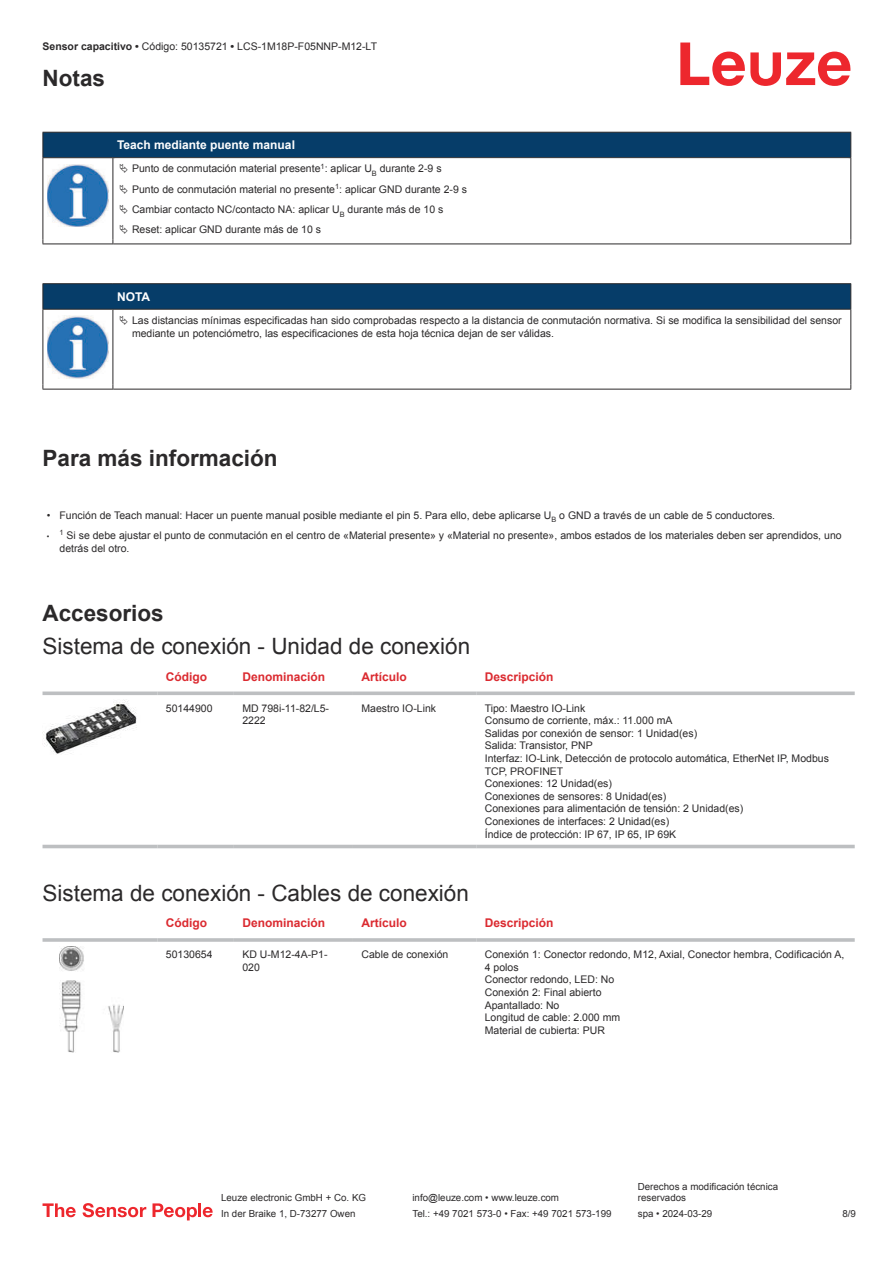
<style>
.page{position:relative;width:893px;height:1263px;background:#fff}
.page>*{position:absolute;margin:0;border:0;box-sizing:border-box;transform-origin:0 0}
.t1{font:22.5px "Arial";color:#2b292a}
.t2{font:700 22.5px "Arial";color:#2b292a}
.t3{font:700 12px "Arial";color:#db2a30}
.t4{font:700 12px "Arial";color:#fff}
.t5{font:10.5px/12.6px "Arial";color:#2b292a}
.t6{font:9.75px/11.7px "Arial";color:#2b292a}
.t7{font:7.35px "Arial";color:#2b292a}
.s1{font-weight:700}
</style>
<div class="page">
<svg style="left:680px;top:43px;width:170px;height:43px"></svg>
<div style="left:43px;top:844px;width:812px;height:5px;background:#ededee"></div>
<svg style="left:43px;top:691px;width:114px;height:4px"></svg>
<svg style="left:157px;top:691px;width:77px;height:4px"></svg>
<svg style="left:234px;top:691px;width:119px;height:4px"></svg>
<svg style="left:353px;top:691px;width:123px;height:4px"></svg>
<svg style="left:476px;top:691px;width:379px;height:4px;fill:#bdbfc1"></svg>
<hr style="left:43px;top:845px;width:114px;height:3px;background:#bdbfc1">
<hr style="left:157px;top:845px;width:77px;height:3px;background:#bdbfc1">
<hr style="left:234px;top:845px;width:119px;height:3px;background:#bdbfc1">
<hr style="left:353px;top:845px;width:123px;height:3px;background:#bdbfc1">
<hr style="left:476px;top:845px;width:379px;height:3px;background:#bdbfc1">
<img style="left:43px;top:700px;width:94px;height:54px">
<hr style="left:43px;top:938px;width:114px;height:4px;background:#bdbfc1">
<hr style="left:157px;top:938px;width:77px;height:4px;background:#c9cbcd">
<hr style="left:234px;top:938px;width:119px;height:4px;background:#c4c6c7">
<hr style="left:353px;top:938px;width:123px;height:4px;background:#bdbfc1">
<hr style="left:476px;top:938px;width:379px;height:4px;background:#c9cbcd">
<img style="left:59px;top:946px;width:65px;height:106px">
<svg style="left:43px;top:1203px;width:33px;height:14px"></svg>
<svg style="left:83px;top:1203px;width:63px;height:14px"></svg>
<svg style="left:153px;top:1203px;width:44px;height:17px"></svg>
<hr style="left:198px;top:1203px;width:3px;height:14px;background:#ed272d">
<svg style="left:203px;top:1207px;width:10px;height:10px"></svg>
<svg style="left:44px;top:158px;width:806px;height:86px"></svg>
<div style="left:43px;top:132px;width:808px;height:26px;background:#063d69"></div>
<hr style="left:113px;top:157px;width:738px;height:1px;background:#2b292a">
<hr style="left:43px;top:158px;width:1px;height:81px;background:#2b292a">
<hr style="left:113px;top:158px;width:1px;height:81px;background:#2b292a">
<hr style="left:850px;top:158px;width:1px;height:81px;background:#2b292a">
<hr style="left:43px;top:244px;width:70px;height:1px;background:#2b292a">
<hr style="left:113px;top:244px;width:738px;height:1px;background:#2b292a">
<img style="left:47px;top:164px;width:61px;height:63px">
<svg style="left:115px;top:159px;width:734px;height:81px"></svg>
<svg style="left:44px;top:310px;width:806px;height:79px"></svg>
<hr style="left:43px;top:283px;width:70px;height:1px;background:#2b292a">
<hr style="left:43px;top:309px;width:70px;height:1px;background:#2b292a">
<hr style="left:113px;top:283px;width:738px;height:1px;background:#2b292a">
<svg style="left:43px;top:284px;width:808px;height:25px"></svg>
<hr style="left:113px;top:309px;width:738px;height:1px;background:#2b292a">
<hr style="left:43px;top:310px;width:1px;height:75px;background:#2b292a">
<hr style="left:113px;top:310px;width:1px;height:75px;background:#2b292a">
<hr style="left:850px;top:310px;width:1px;height:75px;background:#2b292a">
<hr style="left:43px;top:389px;width:70px;height:1px;background:#2b292a">
<hr style="left:113px;top:389px;width:738px;height:1px;background:#2b292a">
<img style="left:47px;top:316px;width:61px;height:62px">
<div style="left:115px;top:310px;width:734px;height:33px;background:#fff"></div>
<svg style="left:120px;top:164px;width:8px;height:9px"></svg>
<svg style="left:120px;top:184px;width:8px;height:10px"></svg>
<svg style="left:120px;top:205px;width:8px;height:9px"></svg>
<svg style="left:120px;top:225px;width:8px;height:9px"></svg>
<p class="t5" style="left:43px;top:41px;width:336px"><span class="s1">Sensor capacitivo •</span> Código: 50135721 <span class="s1">•</span> LCS-1M18P-F05NNP-M12-LT</p>
<h1 class="t2" style="left:43px;top:69px;width:64px">Notas</h1>
<p class="t4" style="left:117px;top:140px;width:179px">Teach mediante puente manual</p>
<p class="t5" style="left:132px;top:160px;width:337px;line-height:20.2px">Punto de conmutación material presente<sup>1</sup>: aplicar U<sub>B</sub> durante 2-9 s Punto de conmutación material no presente<sup>1</sup>: aplicar GND durante 2-9 s Cambiar contacto NC/contacto NA: aplicar U<sub>B</sub> durante más de 10 s Reset: aplicar GND durante más de 10 s</p>
<p class="t4" style="left:117px;top:292px;width:35px">NOTA</p>
<p class="t5" style="left:132px;top:315px;width:711px">Las distancias mínimas especificadas han sido comprobadas respecto a la distancia de conmutación normativa. Si se modifica la sensibilidad del sensor mediante un potenciómetro, las especificaciones de esta hoja técnica dejan de ser válidas.</p>
<h1 class="t2" style="left:43px;top:449px;width:237px">Para más información</h1>
<p class="t5" style="left:47px;top:510px;width:730px">• Función de Teach manual: Hacer un puente manual posible mediante el pin 5. Para ello, debe aplicarse U<sub>B</sub> o GND a través de un cable de 5 conductores.</p>
<p class="t7" style="left:47px;top:534px;width:4px">•</p>
<p class="t5" style="left:60px;top:530px;width:784px"><sup>1</sup> Si se debe ajustar el punto de conmutación en el centro de «Material presente» y «Material no presente», ambos estados de los materiales deben ser aprendidos, uno detrás del otro.</p>
<h1 class="t2" style="left:43px;top:604px;width:123px">Accesorios</h1>
<h1 class="t1" style="left:43px;top:638px;width:429px">Sistema de conexión - Unidad de conexión</h1>
<p class="t3" style="left:166px;top:672px;width:43px">Código</p>
<p class="t3" style="left:242px;top:672px;width:84px">Denominación</p>
<p class="t3" style="left:361px;top:672px;width:47px">Artículo</p>
<p class="t3" style="left:485px;top:672px;width:70px">Descripción</p>
<p class="t5" style="left:166px;top:702px;width:48px">50144900</p>
<p class="t5" style="left:242px;top:702px;width:88px">MD 798i-11-82/L5-<br>2222</p>
<p class="t5" style="left:361px;top:702px;width:76px">Maestro IO-Link</p>
<p class="t5" style="left:485px;top:702px;width:346px">Tipo: Maestro IO-Link<br>Consumo de corriente, máx.: 11.000 mA<br>Salidas por conexión de sensor: 1 Unidad(es)<br>Salida: Transistor, PNP<br>Interfaz: IO-Link, Detección de protocolo automática, EtherNet IP, Modbus TCP, PROFINET<br>Conexiones: 12 Unidad(es)<br>Conexiones de sensores: 8 Unidad(es)<br>Conexiones para alimentación de tensión: 2 Unidad(es)<br>Conexiones de interfaces: 2 Unidad(es)<br>Índice de protección: IP 67, IP 65, IP 69K</p>
<h1 class="t1" style="left:43px;top:885px;width:428px">Sistema de conexión - Cables de conexión</h1>
<p class="t3" style="left:166px;top:918px;width:43px">Código</p>
<p class="t3" style="left:242px;top:918px;width:84px">Denominación</p>
<p class="t3" style="left:361px;top:918px;width:47px">Artículo</p>
<p class="t3" style="left:485px;top:918px;width:70px">Descripción</p>
<p class="t5" style="left:166px;top:949px;width:48px">50130654</p>
<p class="t5" style="left:242px;top:949px;width:87px">KD U-M12-4A-P1-<br>020</p>
<p class="t5" style="left:361px;top:949px;width:88px">Cable de conexión</p>
<p class="t5" style="left:485px;top:949px;width:361px">Conexión 1: Conector redondo, M12, Axial, Conector hembra, Codificación A,<br>4 polos<br>Conector redondo, LED: No<br>Conexión 2: Final abierto<br>Apantallado: No<br>Longitud de cable: 2.000 mm<br>Material de cubierta: PUR</p>
<p class="t6" style="left:221px;top:1193px;width:146px">Leuze electronic GmbH + Co. KG</p>
<p class="t6" style="left:412px;top:1193px;width:148px">info@leuze.com • www.leuze.com</p>
<p class="t6" style="left:638px;top:1181px;width:142px">Derechos a modificación técnica reservados</p>
<p class="t6" style="left:221px;top:1209px;width:136px">In der Braike 1, D-73277 Owen</p>
<p class="t6" style="left:412px;top:1209px;width:201px">Tel.: +49 7021 573-0 • Fax: +49 7021 573-199</p>
<p class="t6" style="left:638px;top:1209px;width:76px">spa • 2024-03-29</p>
<p class="t6" style="left:842px;top:1209px;width:15px">8 /9</p>
</div>
